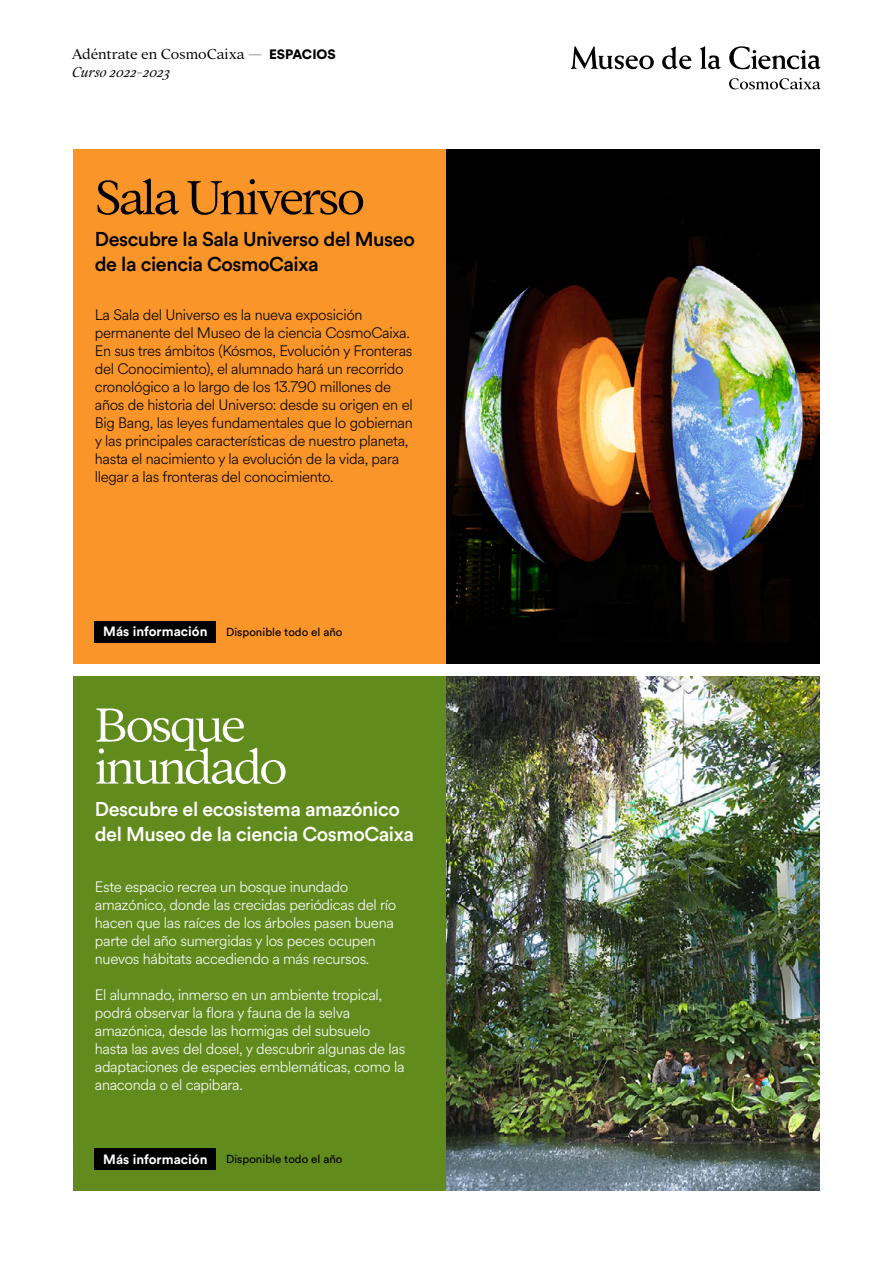
<style>
.page{position:relative;width:893px;height:1263px;background:#fff}
.page>*{position:absolute;margin:0;border:0;box-sizing:border-box;transform-origin:0 0}
.t1{font:300 52.5px/42px "Addington CF";letter-spacing:-.055em;color:#fff}
.t2{font:300 52.5px "Addington CF";letter-spacing:-.06em;color:#000}
.t3{font:500 19.8px/24.8px "Circular Std";letter-spacing:-.02em;color:#fff}
.t4{font:500 19.8px/24.8px "Circular Std";letter-spacing:-.02em;color:#000}
.t5{font:300 15.75px/17.9px "Addington CF";letter-spacing:-.01em;color:#000}
.t6{font:300 15px/18px "Circular Spotify Text";letter-spacing:-.02em;color:#000}
.t7{font:300 15px/18px "Circular Spotify Text";letter-spacing:-.02em;color:#fff}
.t8{font:700 13.35px "Circular Std";color:#fff}
.t9{font:11.55px "Circular Std";color:#000}
.s1{font-family:"Circular Std";font-weight:900;font-size:13.5px}
.s2{font-style:italic}
</style>
<div class="page">
<div style="left:73px;top:149px;width:373px;height:514px;background:#fa9529"></div>
<div style="left:73px;top:676px;width:373px;height:515px;background:#618b1d"></div>
<svg style="left:571px;top:46px;width:83px;height:23px"></svg>
<svg style="left:662px;top:46px;width:29px;height:23px"></svg>
<svg style="left:700px;top:46px;width:21px;height:23px"></svg>
<svg style="left:729px;top:46px;width:92px;height:23px"></svg>
<svg style="left:729px;top:78px;width:91px;height:11px"></svg>
<div style="left:446px;top:149px;width:374px;height:514px;background:#000"></div>
<img style="left:446px;top:222px;width:374px;height:419px">
<img style="left:446px;top:676px;width:374px;height:515px">
<div style="left:95px;top:621px;width:121px;height:21px;background:#000"></div>
<div style="left:95px;top:1148px;width:121px;height:21px;background:#000"></div>
<p class="t5" style="left:72px;top:45px;width:265px">Adéntrate en CosmoCaixa — <span class="s1">ESPACIOS<br></span><span class="s2">Curso 2022-2023</span></p>
<h1 class="t2" style="left:95px;top:167px;width:272px">Sala Universo</h1>
<h2 class="t4" style="left:95px;top:226px;width:321px">Descubre la Sala Universo del Museo de la ciencia CosmoCaixa</h2>
<p class="t6" style="left:95px;top:306px;width:320px">La Sala del Universo es la nueva exposición permanente del Museo de la ciencia CosmoCaixa.<br>En sus tres ámbitos (Kósmos, Evolución y Fronteras del Conocimiento), el alumnado hará un recorrido cronológico a lo largo de los 13.790 millones de años de historia del Universo: desde su origen en el Big Bang, las leyes fundamentales que lo gobiernan y las principales características de nuestro planeta, hasta el nacimiento y la evolución de la vida, para llegar a las fronteras del conocimiento.</p>
<p class="t8" style="left:103px;top:623px;width:106px">Más información</p>
<p class="t9" style="left:226px;top:625px;width:118px">Disponible todo el año</p>
<h1 class="t1" style="left:95px;top:705px;width:194px">Bosque inundado</h1>
<h2 class="t3" style="left:95px;top:796px;width:321px">Descubre el ecosistema amazónico del Museo de la ciencia CosmoCaixa</h2>
<p class="t7" style="left:95px;top:878px;width:303px">Este espacio recrea un bosque inundado amazónico, donde las crecidas periódicas del río hacen que las raíces de los árboles pasen buena parte del año sumergidas y los peces ocupen nuevos hábitats accediendo a más recursos.</p>
<p class="t7" style="left:95px;top:986px;width:312px">El alumnado, inmerso en un ambiente tropical, podrá observar la flora y fauna de la selva amazónica, desde las hormigas del subsuelo hasta las aves del dosel, y descubrir algunas de las adaptaciones de especies emblemáticas, como la anaconda o el capibara.</p>
<p class="t8" style="left:103px;top:1150px;width:106px">Más información</p>
<p class="t9" style="left:226px;top:1152px;width:118px">Disponible todo el año</p>
</div>
